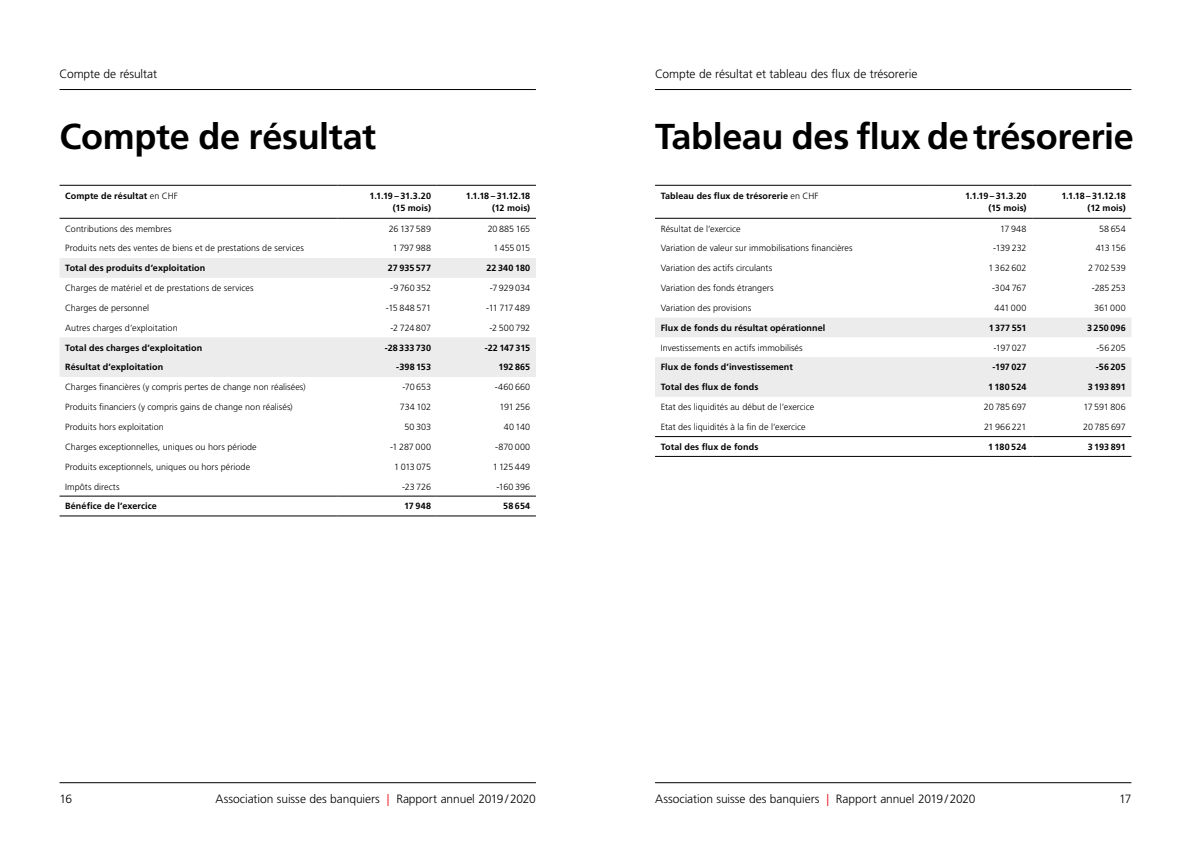
<style>
.page{position:relative;width:1191px;height:842px;background:#fff}
.page>*{position:absolute;margin:0;border:0;box-sizing:border-box;transform-origin:0 0}
.HEAD{font:700 36px "Frutiger LT Std";letter-spacing:-.01em;color:#000}
._09a___Page_Header{font:300 12px "Frutiger LT Std";letter-spacing:-.005em;color:#000}
.TABLE__BODY{font:300 9px "Frutiger LT Std";color:#000}
.TABLE__BODY-2{font:700 9px "Frutiger LT Std";letter-spacing:.01em;color:#000}
._07d___Table_Body_Bo{font:700 9px "Frutiger LT Std";letter-spacing:-.01em;color:#000}
.TABLE_BODY{font:300 9px "Frutiger LT Std";letter-spacing:.005em;color:#000}
.s1{font-weight:300}
.s2{color:#e3000b}
</style>
<div class="page">
<svg style="left:60px;top:258px;width:476px;height:119px;fill:#f2f2f2"></svg>
<hr style="left:60px;top:185px;width:277px;height:1px;background:#000">
<hr style="left:337px;top:185px;width:100px;height:1px;background:#000">
<hr style="left:437px;top:185px;width:99px;height:1px;background:#000">
<hr style="left:60px;top:496px;width:277px;height:1px;background:#000">
<hr style="left:337px;top:496px;width:100px;height:1px;background:#000">
<hr style="left:437px;top:496px;width:99px;height:1px;background:#000">
<hr style="left:60px;top:516px;width:277px;height:1px;background:#000">
<hr style="left:337px;top:516px;width:100px;height:1px;background:#000">
<hr style="left:437px;top:516px;width:99px;height:1px;background:#000">
<hr style="left:60px;top:218px;width:277px;height:1px;background:#000">
<hr style="left:337px;top:218px;width:100px;height:1px;background:#000">
<hr style="left:437px;top:218px;width:99px;height:1px;background:#000">
<svg style="left:655px;top:318px;width:476px;height:79px"></svg>
<hr style="left:933px;top:185px;width:99px;height:1px;background:#000">
<hr style="left:1032px;top:185px;width:99px;height:1px;background:#000">
<hr style="left:655px;top:185px;width:278px;height:1px;background:#000">
<hr style="left:655px;top:436px;width:278px;height:1px;background:#000">
<hr style="left:933px;top:436px;width:99px;height:1px;background:#000">
<hr style="left:1032px;top:436px;width:99px;height:1px;background:#000">
<hr style="left:655px;top:456px;width:278px;height:1px;background:#000">
<hr style="left:933px;top:456px;width:99px;height:1px;background:#000">
<hr style="left:1032px;top:456px;width:99px;height:1px;background:#000">
<hr style="left:655px;top:218px;width:278px;height:1px;background:#000">
<hr style="left:933px;top:218px;width:99px;height:1px;background:#000">
<hr style="left:1032px;top:218px;width:99px;height:1px;background:#000">
<hr style="left:655px;top:782px;width:476px;height:1px;background:#000">
<hr style="left:60px;top:782px;width:476px;height:1px;background:#000">
<hr style="left:60px;top:89px;width:476px;height:1px;background:#000">
<hr style="left:655px;top:89px;width:476px;height:1px;background:#000">
<p class="_09a___Page_Header" style="left:60px;top:67px;width:99px">Compte de résultat</p>
<p class="_09a___Page_Header" style="left:655px;top:67px;width:264px">Compte de résultat et tableau des flux de trésorerie</p>
<p class="HEAD" style="left:60px;top:116px;width:318px">Compte de résultat</p>
<p class="HEAD" style="left:655px;top:116px;width:480px">Tableau des flux de trésorerie</p>
<p class="TABLE__BODY-2" style="left:660px;top:191px;width:159px">Tableau des flux de trésorerie <span class="s1">en CHF</span></p>
<p class="_07d___Table_Body_Bo" style="left:965px;top:191px;width:63px">1.1.19 – 31.3.20</p>
<p class="_07d___Table_Body_Bo" style="left:988px;top:203px;width:40px">(15 mois)</p>
<p class="TABLE__BODY-2" style="left:65px;top:191px;width:114px">Compte de résultat <span class="s1">en CHF</span></p>
<p class="_07d___Table_Body_Bo" style="left:369px;top:191px;width:63px">1.1.19 – 31.3.20</p>
<p class="_07d___Table_Body_Bo" style="left:393px;top:203px;width:40px">(15 mois)</p>
<p class="_07d___Table_Body_Bo" style="left:466px;top:191px;width:66px">1.1.18 – 31.12.18</p>
<p class="_07d___Table_Body_Bo" style="left:492px;top:203px;width:40px">(12 mois)</p>
<p class="_07d___Table_Body_Bo" style="left:1061px;top:191px;width:66px">1.1.18 – 31.12.18</p>
<p class="_07d___Table_Body_Bo" style="left:1087px;top:203px;width:40px">(12 mois)</p>
<p class="TABLE_BODY" style="left:65px;top:223px;width:108px">Contributions des membres</p>
<p class="TABLE__BODY" style="left:389px;top:223px;width:44px">26 137 589</p>
<p class="TABLE__BODY" style="left:488px;top:223px;width:44px">20 885 165</p>
<p class="TABLE_BODY" style="left:65px;top:243px;width:240px">Produits nets des ventes de biens et de prestations de services</p>
<p class="TABLE__BODY" style="left:393px;top:243px;width:40px">1 797 988</p>
<p class="TABLE__BODY" style="left:493px;top:243px;width:38px">1 455 015</p>
<p class="TABLE__BODY-2" style="left:65px;top:263px;width:142px">Total des produits d’exploitation</p>
<p class="TABLE__BODY-2" style="left:388px;top:263px;width:45px">27 935 577</p>
<p class="TABLE__BODY-2" style="left:486px;top:263px;width:45px">22 340 180</p>
<p class="TABLE__BODY" style="left:65px;top:283px;width:190px">Charges de matériel et de prestations de services</p>
<p class="TABLE__BODY" style="left:390px;top:283px;width:42px">-9 760 352</p>
<p class="TABLE__BODY" style="left:490px;top:283px;width:42px">-7 929 034</p>
<p class="TABLE__BODY" style="left:65px;top:303px;width:85px">Charges de personnel</p>
<p class="TABLE__BODY" style="left:386px;top:303px;width:47px">-15 848 571</p>
<p class="TABLE__BODY" style="left:486px;top:303px;width:45px">-11 717 489</p>
<p class="TABLE__BODY" style="left:65px;top:323px;width:114px">Autres charges d’exploitation</p>
<p class="TABLE__BODY" style="left:390px;top:323px;width:42px">-2 724 807</p>
<p class="TABLE__BODY" style="left:489px;top:323px;width:42px">-2 500 792</p>
<p class="TABLE__BODY-2" style="left:65px;top:342px;width:139px">Total des charges d’exploitation</p>
<p class="TABLE__BODY-2" style="left:385px;top:342px;width:48px">-28 333 730</p>
<p class="TABLE__BODY-2" style="left:485px;top:342px;width:47px">-22 147 315</p>
<p class="TABLE__BODY-2" style="left:65px;top:362px;width:99px">Résultat d’exploitation</p>
<p class="TABLE__BODY-2" style="left:396px;top:362px;width:36px">-398 153</p>
<p class="TABLE__BODY-2" style="left:498px;top:362px;width:33px">192 865</p>
<p class="TABLE__BODY" style="left:65px;top:382px;width:242px">Charges financières (y compris pertes de change non réalisées)</p>
<p class="TABLE__BODY" style="left:402px;top:382px;width:30px">-70 653</p>
<p class="TABLE__BODY" style="left:495px;top:382px;width:37px">-460 660</p>
<p class="TABLE__BODY" style="left:65px;top:402px;width:229px">Produits financiers (y compris gains de change non réalisés)</p>
<p class="TABLE__BODY" style="left:400px;top:402px;width:33px">734 102</p>
<p class="TABLE__BODY" style="left:499px;top:402px;width:32px">191 256</p>
<p class="TABLE__BODY" style="left:65px;top:422px;width:100px">Produits hors exploitation</p>
<p class="TABLE__BODY" style="left:404px;top:422px;width:28px">50 303</p>
<p class="TABLE__BODY" style="left:504px;top:422px;width:28px">40 140</p>
<p class="TABLE__BODY" style="left:65px;top:442px;width:193px">Charges exceptionnelles, uniques ou hors période</p>
<p class="TABLE__BODY" style="left:390px;top:442px;width:42px">-1 287 000</p>
<p class="TABLE__BODY" style="left:495px;top:442px;width:37px">-870 000</p>
<p class="TABLE__BODY" style="left:65px;top:461px;width:186px">Produits exceptionnels, uniques ou hors période</p>
<p class="TABLE__BODY" style="left:394px;top:461px;width:38px">1 013 075</p>
<p class="TABLE__BODY" style="left:492px;top:461px;width:39px">1 125 449</p>
<p class="TABLE__BODY" style="left:65px;top:481px;width:56px">Impôts directs</p>
<p class="TABLE__BODY" style="left:402px;top:481px;width:30px">-23 726</p>
<p class="TABLE__BODY" style="left:496px;top:481px;width:35px">-160 396</p>
<p class="TABLE__BODY-2" style="left:65px;top:501px;width:93px">Bénéfice de l’exercice</p>
<p class="TABLE__BODY-2" style="left:404px;top:501px;width:28px">17 948</p>
<p class="TABLE__BODY-2" style="left:503px;top:501px;width:28px">58 654</p>
<p class="TABLE__BODY" style="left:660px;top:223px;width:81px">Résultat de l’exercice</p>
<p class="TABLE__BODY" style="left:1000px;top:223px;width:28px">17 948</p>
<p class="TABLE__BODY" style="left:1099px;top:223px;width:28px">58 654</p>
<p class="TABLE__BODY" style="left:660px;top:243px;width:193px">Variation de valeur sur immobilisations financières</p>
<p class="TABLE__BODY" style="left:993px;top:243px;width:35px">-139 232</p>
<p class="TABLE__BODY" style="left:1095px;top:243px;width:31px">413 156</p>
<p class="TABLE__BODY" style="left:660px;top:263px;width:113px">Variation des actifs circulants</p>
<p class="TABLE__BODY" style="left:988px;top:263px;width:40px">1 362 602</p>
<p class="TABLE__BODY" style="left:1088px;top:263px;width:39px">2 702 539</p>
<p class="TABLE__BODY" style="left:660px;top:283px;width:114px">Variation des fonds étrangers</p>
<p class="TABLE__BODY" style="left:992px;top:283px;width:36px">-304 767</p>
<p class="TABLE__BODY" style="left:1092px;top:283px;width:35px">-285 253</p>
<p class="TABLE__BODY" style="left:660px;top:303px;width:92px">Variation des provisions</p>
<p class="TABLE__BODY" style="left:994px;top:303px;width:33px">441 000</p>
<p class="TABLE__BODY" style="left:1094px;top:303px;width:33px">361 000</p>
<p class="TABLE__BODY-2" style="left:660px;top:322px;width:166px">Flux de fonds du résultat opérationnel</p>
<p class="TABLE__BODY-2" style="left:988px;top:322px;width:39px">1 377 551</p>
<p class="TABLE__BODY-2" style="left:1087px;top:322px;width:40px">3 250 096</p>
<p class="TABLE__BODY" style="left:660px;top:342px;width:143px">Investissements en actifs immobilisés</p>
<p class="TABLE__BODY" style="left:993px;top:342px;width:35px">-197 027</p>
<p class="TABLE__BODY" style="left:1096px;top:342px;width:31px">-56 205</p>
<p class="TABLE__BODY-2" style="left:660px;top:362px;width:134px">Flux de fonds d’investissement</p>
<p class="TABLE__BODY-2" style="left:992px;top:362px;width:35px">-197 027</p>
<p class="TABLE__BODY-2" style="left:1095px;top:362px;width:32px">-56 205</p>
<p class="TABLE__BODY-2" style="left:660px;top:382px;width:99px">Total des flux de fonds</p>
<p class="TABLE__BODY-2" style="left:988px;top:382px;width:40px">1 180 524</p>
<p class="TABLE__BODY-2" style="left:1087px;top:382px;width:39px">3 193 891</p>
<p class="TABLE__BODY" style="left:660px;top:402px;width:155px">Etat des liquidités au début de l’exercice</p>
<p class="TABLE__BODY" style="left:984px;top:402px;width:44px">20 785 697</p>
<p class="TABLE__BODY" style="left:1083px;top:402px;width:44px">17 591 806</p>
<p class="TABLE__BODY" style="left:660px;top:422px;width:146px">Etat des liquidités à la fin de l’exercice</p>
<p class="TABLE__BODY" style="left:984px;top:422px;width:44px">21 966 221</p>
<p class="TABLE__BODY" style="left:1083px;top:422px;width:44px">20 785 697</p>
<p class="TABLE__BODY-2" style="left:660px;top:441px;width:99px">Total des flux de fonds</p>
<p class="TABLE__BODY-2" style="left:988px;top:441px;width:40px">1 180 524</p>
<p class="TABLE__BODY-2" style="left:1087px;top:441px;width:39px">3 193 891</p>
<h2 class="_09a___Page_Header" style="left:60px;top:792px;width:14px">16</h2>
<h2 class="_09a___Page_Header" style="left:215px;top:792px;width:322px">Association suisse des banquiers <span class="s2">|</span> Rapport annuel 2019/2020</h2>
<h2 class="_09a___Page_Header" style="left:655px;top:792px;width:322px">Association suisse des banquiers <span class="s2">|</span> Rapport annuel 2019/2020</h2>
<h2 class="_09a___Page_Header" style="left:1119px;top:792px;width:14px">17</h2>
</div>
